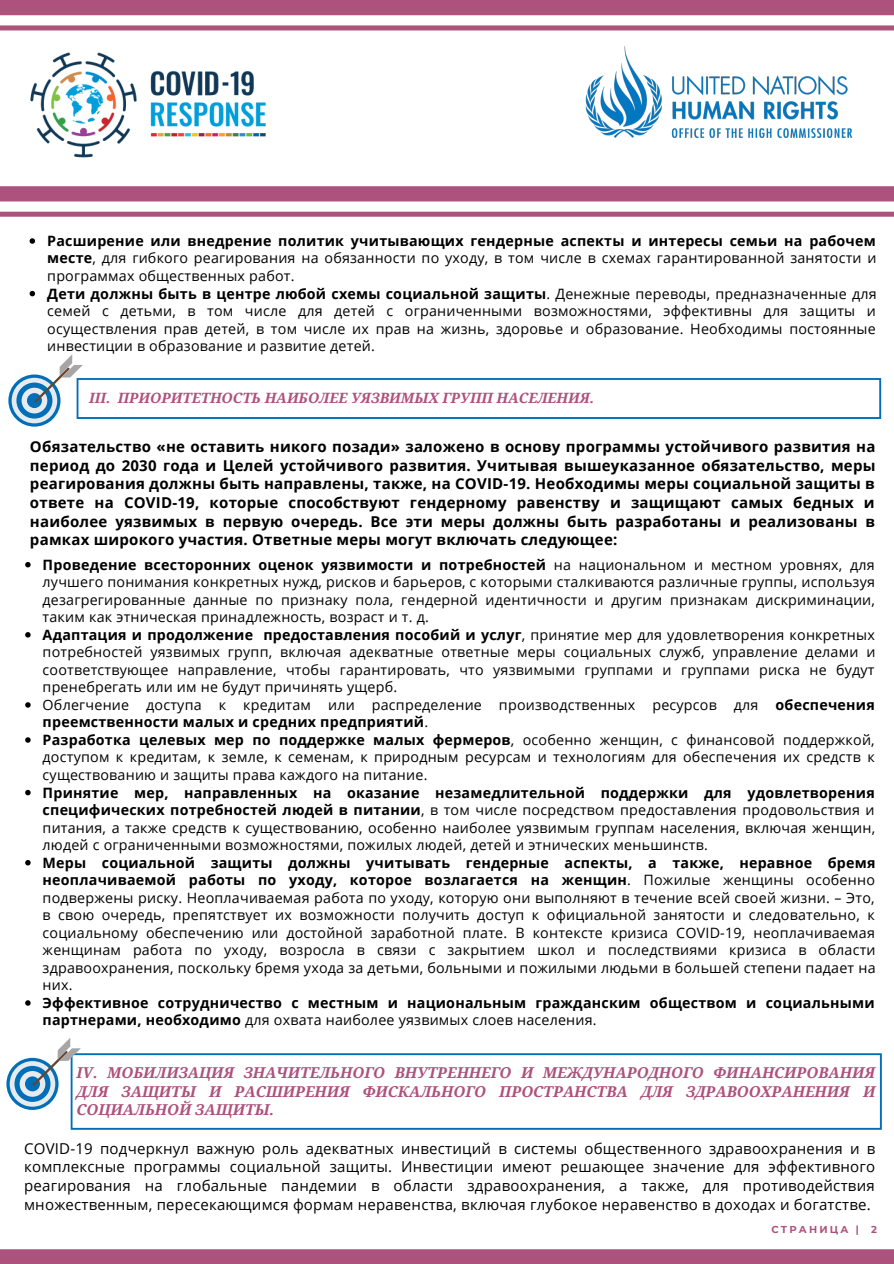
<style>
.page{position:relative;width:894px;height:1264px;background:#fff}
.page>*{position:absolute;margin:0;border:0;box-sizing:border-box;transform-origin:0 0}
.t1{font:700 15px/18.6px "Open Sans";letter-spacing:.015em;color:#000;text-align:justify}
.t2{font:15px/18.6px "Open Sans";letter-spacing:.015em;color:#000;text-align:justify}
.t3{font:italic 700 15px/18.6px "Droid Serif";color:#ad517d;text-align:justify}
.t4{font:14.25px/17.5px "Open Sans";letter-spacing:.015em;color:#000}
.t5{font:700 14.25px/17.5px "Open Sans";letter-spacing:.015em;color:#000}
.t6{font:italic 700 14.25px "Droid Serif";color:#ad517d}
.t7{font:700 10.05px "Montserrat";letter-spacing:.22em;color:#ad517d}
.s1{font-weight:700}
.s2{font-weight:400}
</style>
<div class="page">
<img style="left:557px;top:30px;width:323px;height:108px">
<img style="left:30px;top:52px;width:236px;height:106px">
<svg style="left:25px;top:562px;width:6px;height:5px"></svg>
<svg style="left:25px;top:632px;width:6px;height:5px"></svg>
<svg style="left:25px;top:702px;width:6px;height:5px"></svg>
<svg style="left:25px;top:737px;width:6px;height:5px"></svg>
<svg style="left:25px;top:789px;width:6px;height:6px"></svg>
<svg style="left:25px;top:860px;width:6px;height:5px"></svg>
<svg style="left:25px;top:1000px;width:6px;height:5px"></svg>
<svg style="left:0;top:0;width:893px;height:30px"></svg>
<svg style="left:0;top:186px;width:893px;height:31px"></svg>
<svg style="left:0;top:1249px;width:893px;height:14px;background:#ae547f"></svg>
<svg style="left:71px;top:1053px;width:810px;height:76px"></svg>
<svg style="left:8px;top:374px;width:52px;height:52px"></svg>
<div style="left:12px;top:378px;width:45px;height:45px;background:#e7ebf0;border-radius:50%"></div>
<svg style="left:16px;top:382px;width:36px;height:36px"></svg>
<div style="left:22px;top:388px;width:25px;height:25px;background:#e7ebf0;border-radius:50%"></div>
<div style="left:27px;top:393px;width:15px;height:15px;background:#006fb7;border-radius:50%"></div>
<svg style="left:34px;top:354px;width:846px;height:65px"></svg>
<svg style="left:6px;top:1057px;width:53px;height:52px"></svg>
<svg style="left:10px;top:1061px;width:45px;height:45px"></svg>
<svg style="left:14px;top:1065px;width:36px;height:36px"></svg>
<div style="left:20px;top:1071px;width:25px;height:25px;background:#e7ebf0;border-radius:50%"></div>
<div style="left:25px;top:1076px;width:15px;height:15px;background:#006fb7;border-radius:50%"></div>
<svg style="left:32px;top:1038px;width:49px;height:47px"></svg>
<svg style="left:30px;top:238px;width:5px;height:6px"></svg>
<svg style="left:30px;top:291px;width:5px;height:5px"></svg>
<p class="t4" style="left:47px;top:232px;width:830px"><span class="s1">Расширение или внедрение политик учитывающих гендерные аспекты и интересы семьи на рабочем месте</span>, для гибкого реагирования на обязанности по уходу, в том числе в схемах гарантированной занятости и программах общественных работ.<br><span class="s1">Дети должны быть в центре любой схемы социальной защиты</span>. Денежные переводы, предназначенные для семей с детьми, в том числе для детей с ограниченными возможностями, эффективны для защиты и осуществления прав детей, в том числе их прав на жизнь, здоровье и образование. Необходимы постоянные инвестиции в образование и развитие детей.</p>
<p class="t6" style="left:89px;top:390px;width:506px">III. ПРИОРИТЕТНОСТЬ НАИБОЛЕЕ УЯЗВИМЫХ ГРУПП НАСЕЛЕНИЯ.</p>
<p class="t1" style="left:30px;top:437px;width:846px">Обязательство «не оставить никого позади» заложено в основу программы устойчивого развития на период до 2030 года и Целей устойчивого развития. Учитывая вышеуказанное обязательство, меры реагирования должны быть направлены, также, на COVID-19. Необходимы меры социальной защиты в ответе на COVID-19, которые способствуют гендерному равенству и защищают самых бедных и наиболее уязвимых в первую очередь. Все эти меры должны быть разработаны и реализованы в рамках широкого участия. Ответные меры могут включать следующее:</p>
<p class="t4" style="left:43px;top:555px;width:834px"><span class="s1">Проведение всесторонних оценок уязвимости и потребностей</span> на национальном и местном уровнях, для лучшего понимания конкретных нужд, рисков и барьеров, с которыми сталкиваются различные группы, используя дезагрегированные данные по признаку пола, гендерной идентичности и другим признакам дискриминации, таким как этническая принадлежность, возраст и т. д.<br><span class="s1">Адаптация и продолжение предоставления пособий и услуг</span>, принятие мер для удовлетворения конкретных потребностей уязвимых групп, включая адекватные ответные меры социальных служб, управление делами и соответствующее направление, чтобы гарантировать, что уязвимыми группами и группами риска не будут пренебрегать или им не будут причинять ущерб.<br>Облегчение доступа к кредитам или распределение производственных ресурсов для <span class="s1">обеспечения преемственности малых и средних предприятий</span>.<br><span class="s1">Разработка целевых мер по поддержке малых фермеров</span>, особенно женщин, с финансовой поддержкой, доступом к кредитам, к земле, к семенам, к природным ресурсам и технологиям для обеспечения их средств к существованию и защиты права каждого на питание.</p>
<p class="t4" style="left:43px;top:783px;width:833px;text-align:justify"><span class="s1">Принятие мер, направленных на оказание незамедлительной поддержки для удовлетворения специфических потребностей людей в питании</span>, в том числе посредством предоставления продовольствия и питания, а также средств к существованию, особенно наиболее уязвимым группам населения, включая женщин, людей с ограниченными возможностями, пожилых людей, детей и этнических меньшинств.</p>
<p class="t4" style="left:43px;top:853px;width:834px;text-align:justify"><span class="s1">Меры социальной защиты должны учитывать гендерные аспекты, а также, неравное бремя неоплачиваемой работы по уходу, которое возлагается на женщин</span>. Пожилые женщины особенно подвержены риску. Неоплачиваемая работа по уходу, которую они выполняют в течение всей своей жизни. – Это, в свою очередь, препятствует их возможности получить доступ к официальной занятости и следовательно, к социальному обеспечению или достойной заработной плате. В контексте кризиса COVID-19, неоплачиваемая женщинам работа по уходу, возросла в связи с закрытием школ и последствиями кризиса в области здравоохранения, поскольку бремя ухода за детьми, больными и пожилыми людьми в большей степени падает на них.</p>
<p class="t5" style="left:43px;top:993px;width:833px">Эффективное сотрудничество с местным и национальным гражданским обществом и социальными партнерами, необходимо <span class="s2">для охвата наиболее уязвимых слоев населения.</span></p>
<p class="t3" style="left:77px;top:1063px;width:800px">IV. МОБИЛИЗАЦИЯ ЗНАЧИТЕЛЬНОГО ВНУТРЕННЕГО И МЕЖДУНАРОДНОГО ФИНАНСИРОВАНИЯ ДЛЯ ЗАЩИТЫ И РАСШИРЕНИЯ ФИСКАЛЬНОГО ПРОСТРАНСТВА ДЛЯ ЗДРАВООХРАНЕНИЯ И СОЦИАЛЬНОЙ ЗАЩИТЫ.</p>
<p class="t2" style="left:24px;top:1138px;width:852px">COVID-19 подчеркнул важную роль адекватных инвестиций в системы общественного здравоохранения и в комплексные программы социальной защиты. Инвестиции имеют решающее значение для эффективного реагирования на глобальные пандемии в области здравоохранения, а также, для противодействия множественным, пересекающимся формам неравенства, включая глубокое неравенство в доходах и богатстве.</p>
<p class="t7" style="left:771px;top:1223px;width:107px">СТРАНИЦА | 2</p>
</div>
